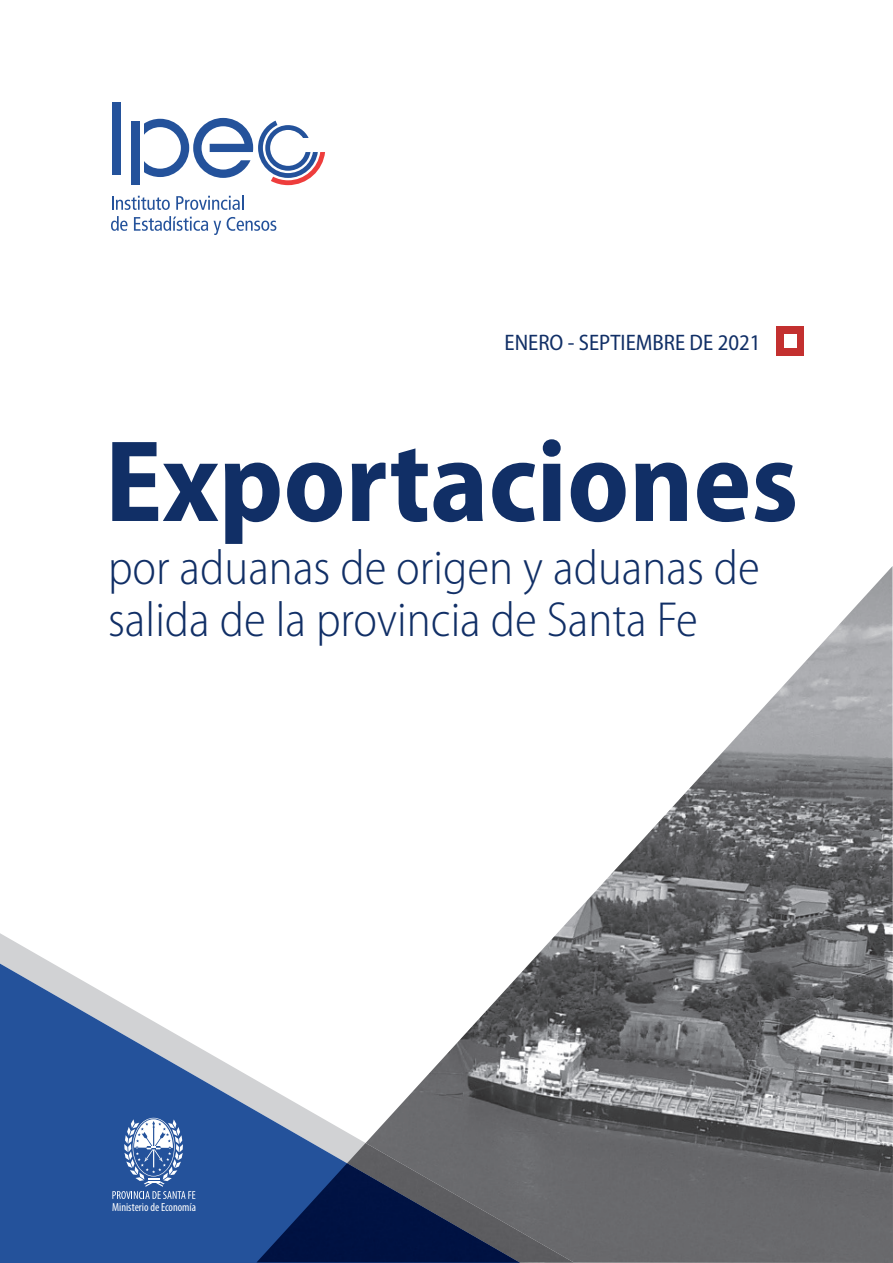
<style>
.page{position:relative;width:893px;height:1263px;background:#fff}
.page>*{position:absolute;margin:0;border:0;box-sizing:border-box;transform-origin:0 0}
.Subtítulo{font:700 semi-condensed 117px "Myriad Pro";color:#112f66}
.Subtítulo-2{font:300 semi-condensed 49.5px "Myriad Pro";color:#112f66}
.Subtítulo-3{font:semi-condensed 22.5px "Myriad Pro";color:#112f66}
.t1{font:condensed 11.7px "Myriad Pro";color:#fff}
</style>
<div class="page">
<svg style="left:0;top:933px;width:52px;height:30px"></svg>
<svg style="left:0;top:963px;width:366px;height:300px;fill:#24529b"></svg>
<img style="left:366px;top:566px;width:527px;height:697px">
<img style="left:347px;top:1143px;width:227px;height:119px">
<img style="left:256px;top:1163px;width:264px;height:100px">
<img style="left:463px;top:1262px;width:111px;height:1px">
<svg style="left:112px;top:196px;width:58px;height:14px"></svg>
<svg style="left:176px;top:195px;width:68px;height:15px"></svg>
<svg style="left:111px;top:216px;width:17px;height:15px"></svg>
<svg style="left:134px;top:216px;width:74px;height:15px"></svg>
<svg style="left:214px;top:221px;width:7px;height:14px"></svg>
<svg style="left:227px;top:217px;width:49px;height:14px"></svg>
<div style="left:131px;top:121px;width:9px;height:64px;background:#24529b"></div>
<div style="left:112px;top:102px;width:8px;height:73px;background:#24529b"></div>
<svg style="left:144px;top:118px;width:181px;height:67px"></svg>
<div style="left:777px;top:327px;width:27px;height:29px;background:#c3302f"></div>
<div style="left:784px;top:334px;width:13px;height:14px;background:#fff"></div>
<svg style="left:112px;top:1118px;width:83px;height:81px;background:#5c7eb4"></svg>
<p class="Subtítulo-3" style="left:505px;top:330px;width:257px">ENERO - SEPTIEMBRE DE 2021</p>
<p class="Subtítulo" style="left:105px;top:416px;width:695px">Exportaciones</p>
<p class="Subtítulo-2" style="left:108px;top:541px;width:653px">por aduanas de origen y aduanas de</p>
<p class="Subtítulo-2" style="left:108px;top:593px;width:591px">salida de la provincia de Santa Fe</p>
<p class="t1" style="left:112px;top:1200px;width:85px">Ministerio de Economía</p>
</div>
